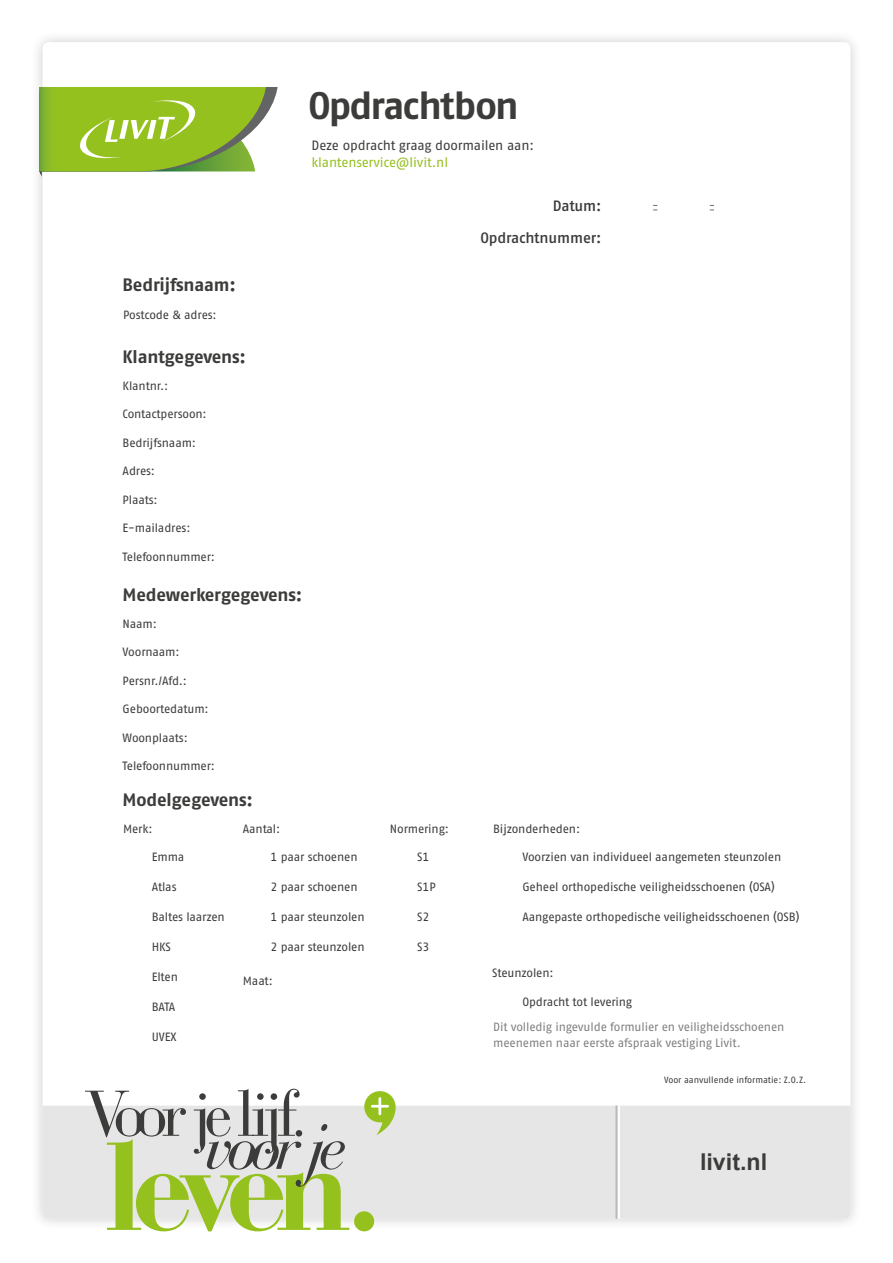
<style>
.page{position:relative;width:893px;height:1263px;background:#fff}
.page>*{position:absolute;margin:0;border:0;box-sizing:border-box;transform-origin:0 0}
.t1{font:38.25px "Fago No Bold TF";letter-spacing:-.045em;color:#3c3c3b}
.t2{font:700 23.25px "Arial";color:#3c3c3b}
.t3{font:18px "Fago No Bold TF";letter-spacing:-.015em;color:#3c3c3b}
.t4{font:15px/31.5px "Fago No Medium TF";letter-spacing:-.015em;color:#3c3c3b;text-align:right}
.t5{font:13.5px "Fago No Regular TF";letter-spacing:-.01em;color:#3c3c3b}
.t6{font:13.5px "Fago No Regular TF";letter-spacing:-.015em;color:#95c11f}
.t7{font:12px "Fago No Regular TF";letter-spacing:-.01em;color:#3c3c3b}
.t8{font:12px/16.5px "Fago No Regular TF";letter-spacing:-.015em;color:#818080}
.t9{font:9px "Fago No Regular TF";color:#3c3c3b}
</style>
<div class="page">
<div style="left:31px;top:31px;width:831px;height:1199px;background:#f5f5f5"></div>
<div style="left:43px;top:42px;width:807px;height:1177px;background:#fff;border-radius:6px"></div>
<div style="left:43px;top:1106px;width:807px;height:113px;background:#e6e6e6"></div>
<svg style="left:85px;top:1089px;width:311px;height:142px;background:#cbd3b4"></svg>
<svg style="left:39px;top:87px;width:239px;height:90px"></svg>
<hr style="left:618px;top:1106px;width:2px;height:113px;background:#fff">
<hr style="left:616px;top:1106px;width:1px;height:113px;background:#bababa">
<svg style="left:653px;top:205px;width:4px;height:6px"></svg>
<svg style="left:710px;top:205px;width:4px;height:6px"></svg>
<h1 class="t1" style="left:308px;top:83px;width:212px">Opdrachtbon</h1>
<p class="t5" style="left:312px;top:137px;width:224px">Deze opdracht graag doormailen aan:</p>
<p class="t6" style="left:312px;top:155px;width:138px">klantenservice@livit.nl</p>
<h3 class="t3" style="left:123px;top:274px;width:115px">Bedrijfsnaam:</h3>
<p class="t7" style="left:123px;top:308px;width:95px">Postcode &amp; adres:</p>
<h3 class="t3" style="left:123px;top:346px;width:125px">Klantgegevens:</h3>
<p class="t7" style="left:123px;top:379px;width:47px">Klantnr.:</p>
<p class="t7" style="left:123px;top:407px;width:86px">Contactpersoon:</p>
<p class="t7" style="left:123px;top:436px;width:75px">Bedrijfsnaam:</p>
<p class="t7" style="left:123px;top:464px;width:34px">Adres:</p>
<p class="t7" style="left:123px;top:493px;width:37px">Plaats:</p>
<p class="t7" style="left:123px;top:521px;width:69px">E-mailadres:</p>
<p class="t7" style="left:123px;top:550px;width:94px">Telefoonnummer:</p>
<h3 class="t3" style="left:123px;top:584px;width:181px">Medewerkergegevens:</h3>
<p class="t7" style="left:123px;top:617px;width:36px">Naam:</p>
<p class="t7" style="left:123px;top:645px;width:58px">Voornaam:</p>
<p class="t7" style="left:123px;top:674px;width:66px">Persnr./Afd.:</p>
<p class="t7" style="left:123px;top:702px;width:88px">Geboortedatum:</p>
<p class="t7" style="left:123px;top:731px;width:67px">Woonplaats:</p>
<p class="t7" style="left:123px;top:759px;width:94px">Telefoonnummer:</p>
<h3 class="t3" style="left:123px;top:789px;width:132px">Modelgegevens:</h3>
<p class="t4" style="left:480px;top:190px;width:122px">Datum:<br>Opdrachtnummer:</p>
<p class="t7" style="left:123px;top:822px;width:31px">Merk:</p>
<p class="t7" style="left:390px;top:822px;width:61px">Normering:</p>
<p class="t7" style="left:493px;top:822px;width:88px">Bijzonderheden:</p>
<p class="t7" style="left:152px;top:850px;width:34px">Emma</p>
<p class="t7" style="left:152px;top:880px;width:26px">Atlas</p>
<p class="t7" style="left:152px;top:910px;width:75px">Baltes laarzen</p>
<p class="t7" style="left:152px;top:940px;width:21px">HKS</p>
<p class="t7" style="left:152px;top:970px;width:28px">Elten</p>
<p class="t7" style="left:152px;top:1000px;width:25px">BATA</p>
<p class="t7" style="left:152px;top:1030px;width:26px">UVEX</p>
<p class="t7" style="left:243px;top:822px;width:39px">Aantal:</p>
<p class="t7" style="left:270px;top:850px;width:89px">1 paar schoenen</p>
<p class="t7" style="left:270px;top:880px;width:89px">2 paar schoenen</p>
<p class="t7" style="left:270px;top:910px;width:96px">1 paar steunzolen</p>
<p class="t7" style="left:270px;top:940px;width:96px">2 paar steunzolen</p>
<p class="t7" style="left:417px;top:850px;width:14px">S1</p>
<p class="t7" style="left:417px;top:880px;width:20px">S1P</p>
<p class="t7" style="left:417px;top:910px;width:14px">S2</p>
<p class="t7" style="left:417px;top:940px;width:14px">S3</p>
<p class="t7" style="left:522px;top:850px;width:260px">Voorzien van individueel aangemeten steunzolen</p>
<p class="t7" style="left:522px;top:880px;width:254px">Geheel orthopedische veiligheidsschoenen (OSA)</p>
<p class="t7" style="left:522px;top:910px;width:278px">Aangepaste orthopedische veiligheidsschoenen (OSB)</p>
<p class="t7" style="left:492px;top:966px;width:63px">Steunzolen:</p>
<p class="t7" style="left:243px;top:973px;width:31px">Maat:</p>
<p class="t7" style="left:522px;top:995px;width:111px">Opdracht tot levering</p>
<p class="t8" style="left:493px;top:1018px;width:293px">Dit volledig ingevulde formulier en veiligheidsschoenen meenemen naar eerste afspraak vestiging Livit.</p>
<p class="t9" style="left:664px;top:1075px;width:144px">Voor aanvullende informatie: Z.O.Z.</p>
<h2 class="t2" style="left:700px;top:1146px;width:69px">livit.nl</h2>
</div>
